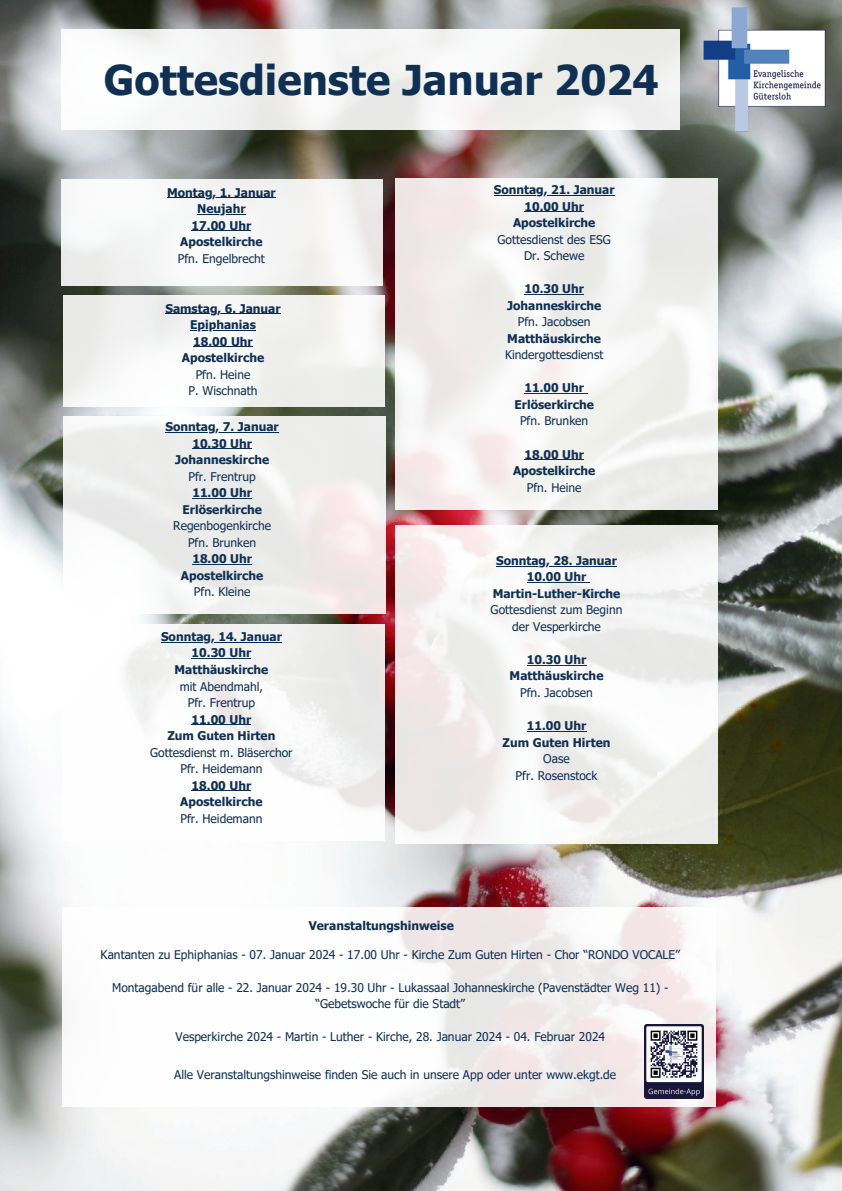
<style>
.page{position:relative;width:842px;height:1191px;background:#fff}
.page>*{position:absolute;margin:0;border:0;box-sizing:border-box;transform-origin:0 0}
.t1{font:700 41px "Tahoma";color:#0f2f53}
.t2{font:12px/16.5px "Tahoma";color:#0f2f53;text-align:center}
.t3{font:700 12px/16.5px "Tahoma";color:#0f2f53;text-align:center}
</style>
<div class="page">
<img style="left:0;top:0;width:842px;height:1190px">
<img style="left:619px;top:0;width:223px;height:229px">
<div style="left:63px;top:416px;width:323px;height:197px;background:linear-gradient(to right,#f1f4f3,#efe9e8)"></div>
<svg style="left:62px;top:907px;width:653px;height:199px"></svg>
<div style="left:62px;top:179px;width:321px;height:106px;background:linear-gradient(to right,#f6f7f8,#f3f2f1)"></div>
<div style="left:62px;top:29px;width:618px;height:100px;background:#f3f3f3"></div>
<div style="left:63px;top:295px;width:321px;height:111px;background:#f2f3f2"></div>
<svg style="left:62px;top:623px;width:323px;height:217px"></svg>
<div style="left:395px;top:179px;width:323px;height:331px;background:linear-gradient(to right,#f5eeee,#f0f3f0)"></div>
<div style="left:395px;top:525px;width:323px;height:319px;background:linear-gradient(to right,#f4edee,#f0f3f2)"></div>
<img style="left:644px;top:1024px;width:59px;height:74px">
<hr style="left:166px;top:432px;width:113px;height:1px;background:#012b54">
<hr style="left:192px;top:448px;width:60px;height:1px;background:#0f2f53">
<hr style="left:192px;top:498px;width:60px;height:1px;background:#0f2f53">
<hr style="left:192px;top:564px;width:60px;height:1px;background:#0f2f53">
<hr style="left:167px;top:197px;width:109px;height:1px;background:#012b54">
<hr style="left:197px;top:214px;width:49px;height:1px;background:#012b54">
<hr style="left:192px;top:230px;width:59px;height:1px;background:#0f2f53">
<hr style="left:165px;top:313px;width:116px;height:1px;background:#012b54">
<hr style="left:190px;top:330px;width:66px;height:1px;background:#012b54">
<hr style="left:193px;top:346px;width:60px;height:1px;background:#0f2f53">
<hr style="left:161px;top:641px;width:121px;height:1px;background:#012b54">
<hr style="left:192px;top:658px;width:59px;height:1px;background:#0f2f53">
<hr style="left:192px;top:724px;width:59px;height:1px;background:#0f2f53">
<hr style="left:192px;top:790px;width:59px;height:1px;background:#0f2f53">
<hr style="left:494px;top:195px;width:121px;height:1px;background:#012b54">
<hr style="left:524px;top:211px;width:60px;height:1px;background:#0f2f53">
<hr style="left:524px;top:294px;width:60px;height:1px;background:#0f2f53">
<hr style="left:524px;top:393px;width:60px;height:1px;background:#0f2f53">
<hr style="left:524px;top:459px;width:60px;height:1px;background:#0f2f53">
<hr style="left:496px;top:565px;width:121px;height:1px;background:#012b54">
<hr style="left:527px;top:582px;width:59px;height:1px;background:#0f2f53">
<hr style="left:527px;top:664px;width:59px;height:1px;background:#0f2f53">
<hr style="left:527px;top:730px;width:59px;height:1px;background:#0f2f53">
<h1 class="t1" style="left:104px;top:51px;width:556px">Gottesdienste Januar 2024</h1>
<p class="t3" style="left:167px;top:184px;width:110px">Montag, 1. Januar<br>Neujahr<br>17.00 Uhr<br>Apostelkirche</p>
<p class="t2" style="left:178px;top:251px;width:89px">Pfn. Engelbrecht</p>
<p class="t3" style="left:165px;top:301px;width:117px">Samstag, 6. Januar<br>Epiphanias<br>18.00 Uhr<br>Apostelkirche</p>
<p class="t2" style="left:189px;top:367px;width:70px">Pfn. Heine<br>P. Wischnath</p>
<p class="t3" style="left:166px;top:419px;width:115px">Sonntag, 7. Januar<br>10.30 Uhr<br>Johanneskirche</p>
<p class="t2" style="left:188px;top:469px;width:69px">Pfr. Frentrup</p>
<p class="t3" style="left:182px;top:485px;width:81px">11.00 Uhr<br>Erlöserkirche</p>
<p class="t2" style="left:173px;top:518px;width:99px">Regenbogenkirche<br>Pfn. Brunken</p>
<p class="t3" style="left:181px;top:551px;width:84px">18.00 Uhr<br>Apostelkirche</p>
<p class="t2" style="left:194px;top:584px;width:58px">Pfn. Kleine</p>
<p class="t3" style="left:161px;top:628px;width:122px">Sonntag, 14. Januar<br>10.30 Uhr<br>Matthäuskirche</p>
<p class="t2" style="left:180px;top:678px;width:85px">mit Abendmahl,<br>Pfr. Frentrup</p>
<p class="t3" style="left:167px;top:711px;width:109px">11.00 Uhr<br>Zum Guten Hirten</p>
<p class="t2" style="left:150px;top:744px;width:144px">Gottesdienst m. Bläserchor<br>Pfr. Heidemann</p>
<p class="t3" style="left:180px;top:777px;width:84px">18.00 Uhr<br>Apostelkirche</p>
<p class="t2" style="left:180px;top:810px;width:84px">Pfr. Heidemann</p>
<p class="t3" style="left:494px;top:182px;width:122px">Sonntag, 21. Januar<br>10.00 Uhr<br>Apostelkirche</p>
<p class="t2" style="left:498px;top:232px;width:115px">Gottesdienst des ESG<br>Dr. Schewe</p>
<p class="t3" style="left:507px;top:281px;width:96px">10.30 Uhr<br>Johanneskirche</p>
<p class="t2" style="left:518px;top:314px;width:74px">Pfn. Jacobsen</p>
<p class="t3" style="left:507px;top:331px;width:95px">Matthäuskirche</p>
<p class="t2" style="left:505px;top:347px;width:100px">Kindergottesdienst</p>
<p class="t3" style="left:514px;top:380px;width:81px">11.00 Uhr<br>Erlöserkirche</p>
<p class="t2" style="left:520px;top:413px;width:70px">Pfn. Brunken</p>
<p class="t3" style="left:513px;top:446px;width:84px">18.00 Uhr<br>Apostelkirche</p>
<p class="t2" style="left:527px;top:479px;width:56px">Pfn. Heine</p>
<p class="t3" style="left:493px;top:552px;width:129px">Sonntag, 28. Januar<br>10.00 Uhr<br>Martin-Luther-Kirche</p>
<p class="t2" style="left:491px;top:602px;width:133px">Gottesdienst zum Beginn der Vesperkirche</p>
<p class="t3" style="left:510px;top:651px;width:95px">10.30 Uhr<br>Matthäuskirche</p>
<p class="t2" style="left:520px;top:685px;width:74px">Pfn. Jacobsen</p>
<p class="t3" style="left:503px;top:717px;width:109px">11.00 Uhr<br>Zum Guten Hirten</p>
<p class="t2" style="left:516px;top:751px;width:83px">Oase<br>Pfr. Rosenstock</p>
<p class="t3" style="left:309px;top:917px;width:147px">Veranstaltungshinweise</p>
<p class="t2" style="left:101px;top:946px;width:581px">Kantanten zu Ephiphanias - 07. Januar 2024 - 17.00 Uhr - Kirche Zum Guten Hirten - Chor “RONDO VOCALE”</p>
<p class="t2" style="left:112px;top:979px;width:558px">Montagabend für alle - 22. Januar 2024 - 19.30 Uhr - Lukassaal Johanneskirche (Pavenstädter Weg 11) - “Gebetswoche für die Stadt”</p>
<p class="t2" style="left:176px;top:1029px;width:431px">Vesperkirche 2024 - Martin - Luther - Kirche, 28. Januar 2024 - 04. Februar 2024</p>
<p class="t2" style="left:174px;top:1067px;width:444px">Alle Veranstaltungshinweise finden Sie auch in unsere App oder unter www.ekgt.de</p>
</div>
